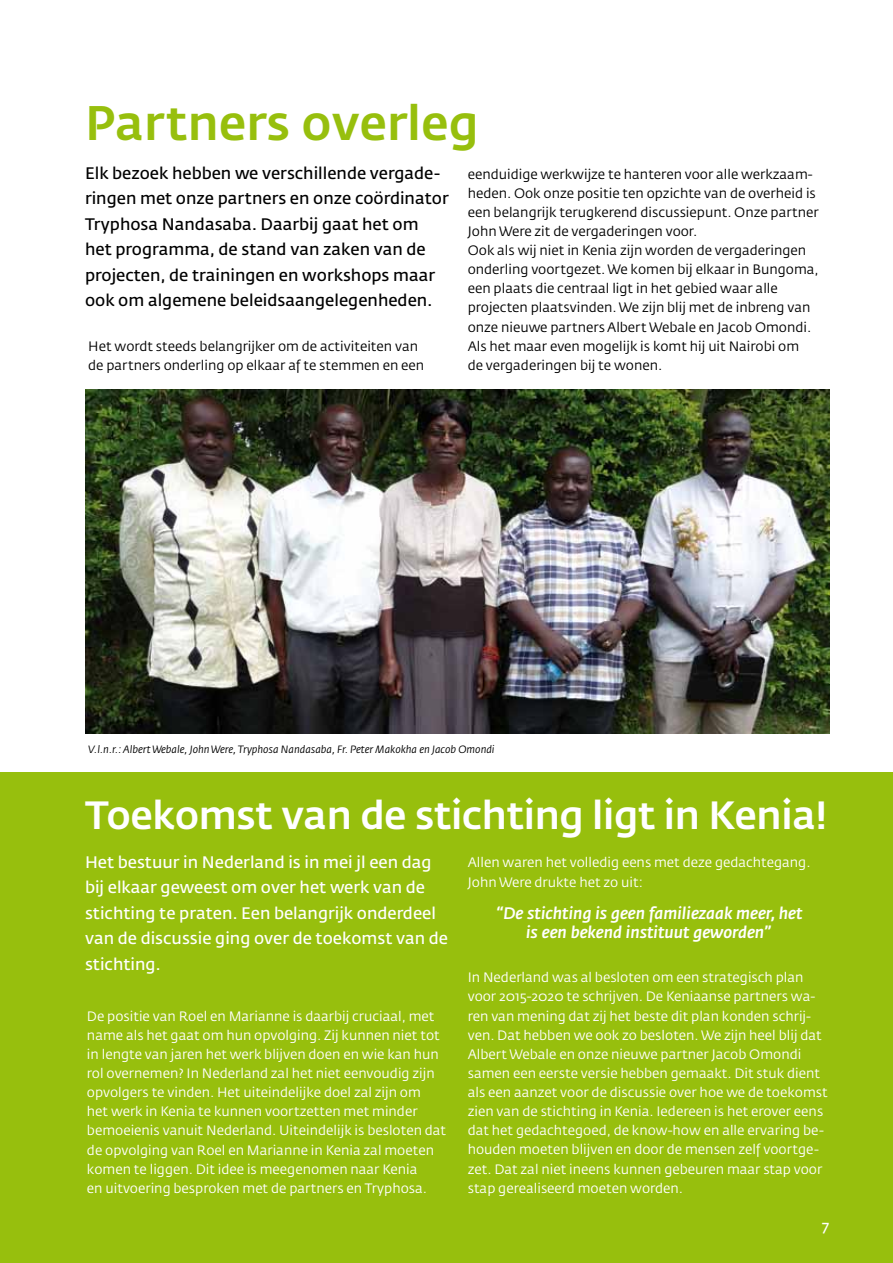
<style>
.page{position:relative;width:893px;height:1263px;background:#fff}
.page>*{position:absolute;margin:0;border:0;box-sizing:border-box;transform-origin:0 0}
.t1{font:500 48px "Fedra Sans Std";color:#97bf0d}
.t2{font:500 39px "Fedra Sans Std";letter-spacing:-.01em;color:#fff}
.t3{font:16.5px/25.5px "Fedra Sans Std";color:#000}
.t4{font:16.5px/25.5px "Fedra Sans Std";color:#fff}
.t5{font:italic 500 16.5px/19.8px "Fedra Sans Std";color:#fff;text-align:center}
.t6{font:15px "Fedra Sans Std";color:#fff}
.t7{font:13.5px/19.2px "Fedra Sans Std";color:#fff}
.t8{font:13.5px/19.2px "Fedra Sans Std";color:#000}
.t9{font:italic 10.5px "Fedra Sans Std";color:#000}
</style>
<div class="page">
<div style="left:0;top:772px;width:893px;height:491px;background:#97bf0d"></div>
<img style="left:85px;top:389px;width:744px;height:344px">
<h1 class="t1" style="left:85px;top:94px;width:395px">Partners overleg</h1>
<p class="t3" style="left:85px;top:160px;width:365px">Elk bezoek hebben we verschillende vergade&shy;ringen met onze partners en onze coördinator Tryphosa Nandasaba. Daarbij gaat het om het programma, de stand van zaken van de projecten, de trainingen en workshops maar ook om algemene beleidsaangelegenheden.</p>
<p class="t8" style="left:88px;top:336px;width:338px">Het wordt steeds belangrijker om de activiteiten van de partners onderling op elkaar af te stemmen en een</p>
<p class="t8" style="left:468px;top:164px;width:352px">eenduidige werkwijze te hanteren voor alle werkzaam&shy;heden. Ook onze positie ten opzichte van de overheid is een belangrijk terugkerend discussiepunt. Onze partner John Were zit de vergaderingen voor.<br>Ook als wij niet in Kenia zijn worden de vergaderingen onderling voortgezet. We komen bij elkaar in Bungoma, een plaats die centraal ligt in het gebied waar alle projecten plaatsvinden. We zijn blij met de inbreng van onze nieuwe partners Albert Webale en Jacob Omondi.<br>Als het maar even mogelijk is komt hij uit Nairobi om<br>de vergaderingen bij te wonen.</p>
<p class="t9" style="left:88px;top:742px;width:408px">V.l.n.r.: Albert Webale, John Were, Tryphosa Nandasaba, Fr. Peter Makokha en Jacob Omondi</p>
<h2 class="t2" style="left:85px;top:791px;width:744px">Toekomst van de stichting ligt in Kenia!</h2>
<p class="t4" style="left:85px;top:849px;width:365px">Het bestuur in Nederland is in mei jl een dag bij elkaar geweest om over het werk van de stichting te praten. Een belangrijk onderdeel van de discussie ging over de toekomst van de stichting.</p>
<p class="t7" style="left:87px;top:1006px;width:361px">De positie van Roel en Marianne is daarbij cruciaal, met name als het gaat om hun opvolging. Zij kunnen niet tot in lengte van jaren het werk blijven doen en wie kan hun rol overnemen? In Nederland zal het niet eenvoudig zijn opvolgers te vinden. Het uiteindelijke doel zal zijn om<br>het werk in Kenia te kunnen voortzetten met minder bemoeienis vanuit Nederland. Uiteindelijk is besloten dat de opvolging van Roel en Marianne in Kenia zal moeten komen te liggen. Dit idee is meegenomen naar Kenia<br>en uitvoering besproken met de partners en Tryphosa.</p>
<p class="t7" style="left:468px;top:853px;width:344px">Allen waren het volledig eens met deze gedachtegang.<br>John Were drukte het zo uit:</p>
<p class="t5" style="left:497px;top:903px;width:307px">“De stichting is geen familiezaak meer, het is een bekend instituut geworden”</p>
<p class="t7" style="left:468px;top:968px;width:361px">In Nederland was al besloten om een strategisch plan voor 2015-2020 te schrijven. De Keniaanse partners wa&shy;ren van mening dat zij het beste dit plan konden schrij&shy;ven. Dat hebben we ook zo besloten. We zijn heel blij dat Albert Webale en onze nieuwe partner Jacob Omondi samen een eerste versie hebben gemaakt. Dit stuk dient als een aanzet voor de discussie over hoe we de toekomst zien van de stichting in Kenia. Iedereen is het erover eens dat het gedachtegoed, de know-how en alle ervaring be&shy;houden moeten blijven en door de mensen zelf voortge&shy;zet. Dat zal niet ineens kunnen gebeuren maar stap voor stap gerealiseerd moeten worden.</p>
<p class="t6" style="left:822px;top:1216px;width:8px">7</p>
</div>
